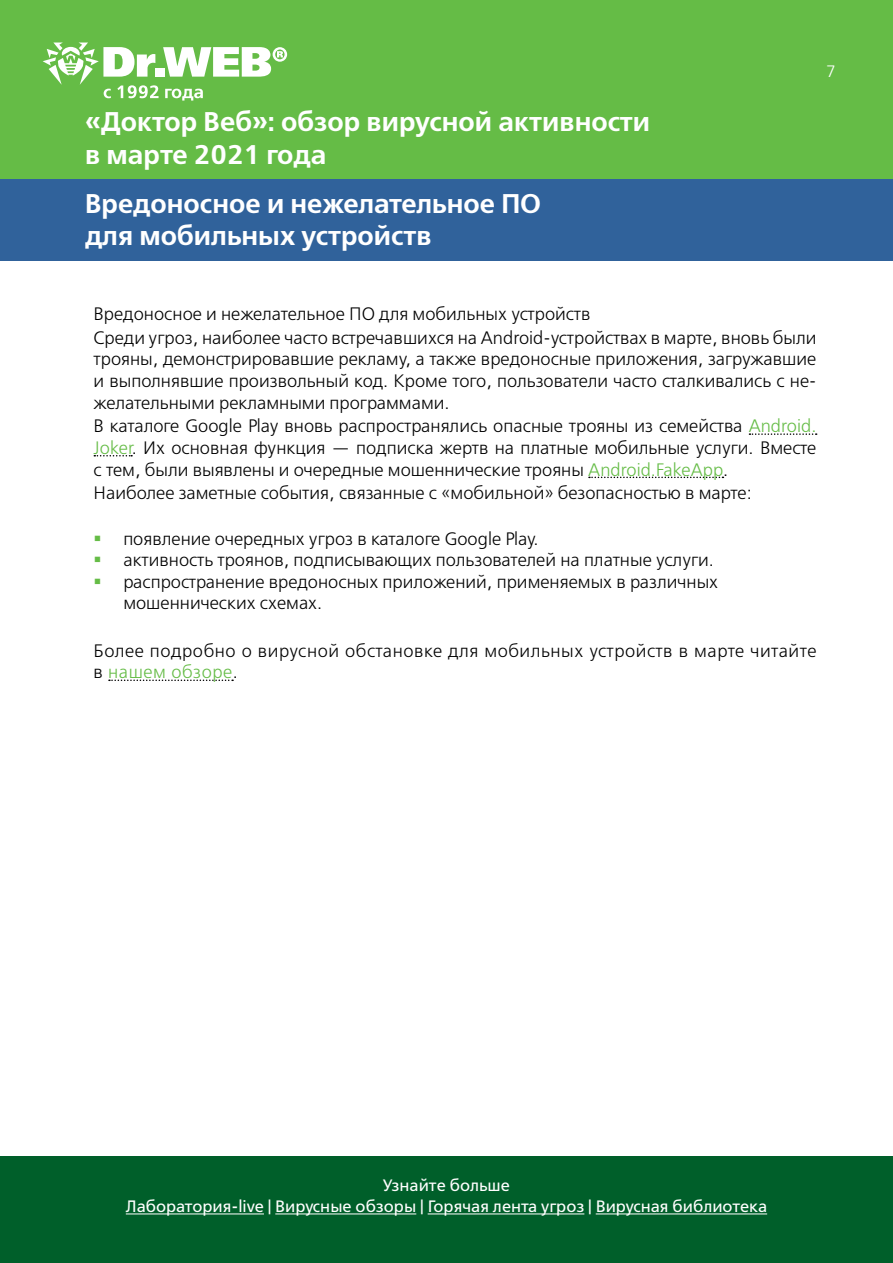
<style>
.page{position:relative;width:893px;height:1263px;background:#fff}
.page>*{position:absolute;margin:0;border:0;box-sizing:border-box;transform-origin:0 0}
.t1{font:600 27px/32.4px "Free Set";color:#fff}
.t2{font:300 18px/21.6px "Free Set";color:#000}
.t3{font:300 18px/21.6px "Free Set";letter-spacing:.03em;color:#000}
.t4{font:16.5px/21.6px "Free Set";color:#fff;text-align:center}
.t5{font:300 16.5px "Free Set";color:#fff}
.s1{color:#65bc46}
</style>
<div class="page">
<div style="left:0;top:0;width:893px;height:179px;background:#65bc46"></div>
<svg style="left:43px;top:43px;width:244px;height:58px"></svg>
<div style="left:0;top:1157px;width:893px;height:106px;background:#005f2a"></div>
<hr style="left:126px;top:1213px;width:138px;height:1px;background:#fff">
<hr style="left:275px;top:1213px;width:141px;height:1px;background:#fff">
<hr style="left:428px;top:1213px;width:156px;height:1px;background:#fff">
<hr style="left:596px;top:1213px;width:171px;height:1px;background:#fff">
<div style="left:0;top:179px;width:893px;height:81px;background:#30629b"></div>
<svg style="left:749px;top:433px;width:68px;height:2px"></svg>
<svg style="left:94px;top:455px;width:38px;height:1px"></svg>
<svg style="left:589px;top:477px;width:134px;height:1px"></svg>
<svg style="left:109px;top:679px;width:124px;height:2px"></svg>
<h1 class="t1" style="left:85px;top:105px;width:567px">«Доктор Веб»: обзор вирусной активности в марте 2021 года</h1>
<h1 class="t1" style="left:85px;top:187px;width:458px">Вредоносное и нежелательное ПО для мобильных устройств</h1>
<p class="t5" style="left:826px;top:61px;width:12px">7</p>
<p class="t2" style="left:94px;top:302px;width:724px;line-height:23.7px">Вредоносное и нежелательное ПО для мобильных устройств<br>Среди угроз, наиболее часто встречавшихся на Android-устройствах в марте, вновь были</p>
<p class="t2" style="left:94px;top:348px;width:724px;text-align:justify">трояны, демонстрировавшие рекламу, а также вредоносные приложения, загружавшие и выполнявшие произвольный код. Кроме того, пользователи часто сталкивались с не&shy;желательными рекламными программами.</p>
<p class="t2" style="left:94px;top:415px;width:724px;text-align:justify">В каталоге Google Play вновь распространялись опасные трояны из семейства <span class="s1">Android.<br>Joker</span>. Их основная функция — подписка жертв на платные мобильные услуги. Вместе с тем, были выявлены и очередные мошеннические трояны <span class="s1">Android.FakeApp</span>.</p>
<p class="t2" style="left:94px;top:482px;width:660px">Наиболее заметные события, связанные с «мобильной» безопасностью в марте:</p>
<p class="t2" style="left:94px;top:527px;width:447px"><span class="s1">▪</span> появление очередных угроз в каталоге Google Play.</p>
<p class="t2" style="left:94px;top:549px;width:622px"><span class="s1">▪</span> активность троянов, подписывающих пользователей на платные услуги.</p>
<p class="t2" style="left:123px;top:571px;width:596px;text-indent:-30px"><span class="s1">▪</span> распространение вредоносных приложений, применяемых в различных мошеннических схемах.</p>
<p class="t3" style="left:94px;top:640px;width:724px">Более подробно о вирусной обстановке для мобильных устройств в марте читайте в <span class="s1">нашем обзоре</span>.</p>
<p class="t4" style="left:126px;top:1174px;width:643px">Узнайте больше<br>Лаборатория-live | Вирусные обзоры | Горячая лента угроз | Вирусная библиотека</p>
</div>
